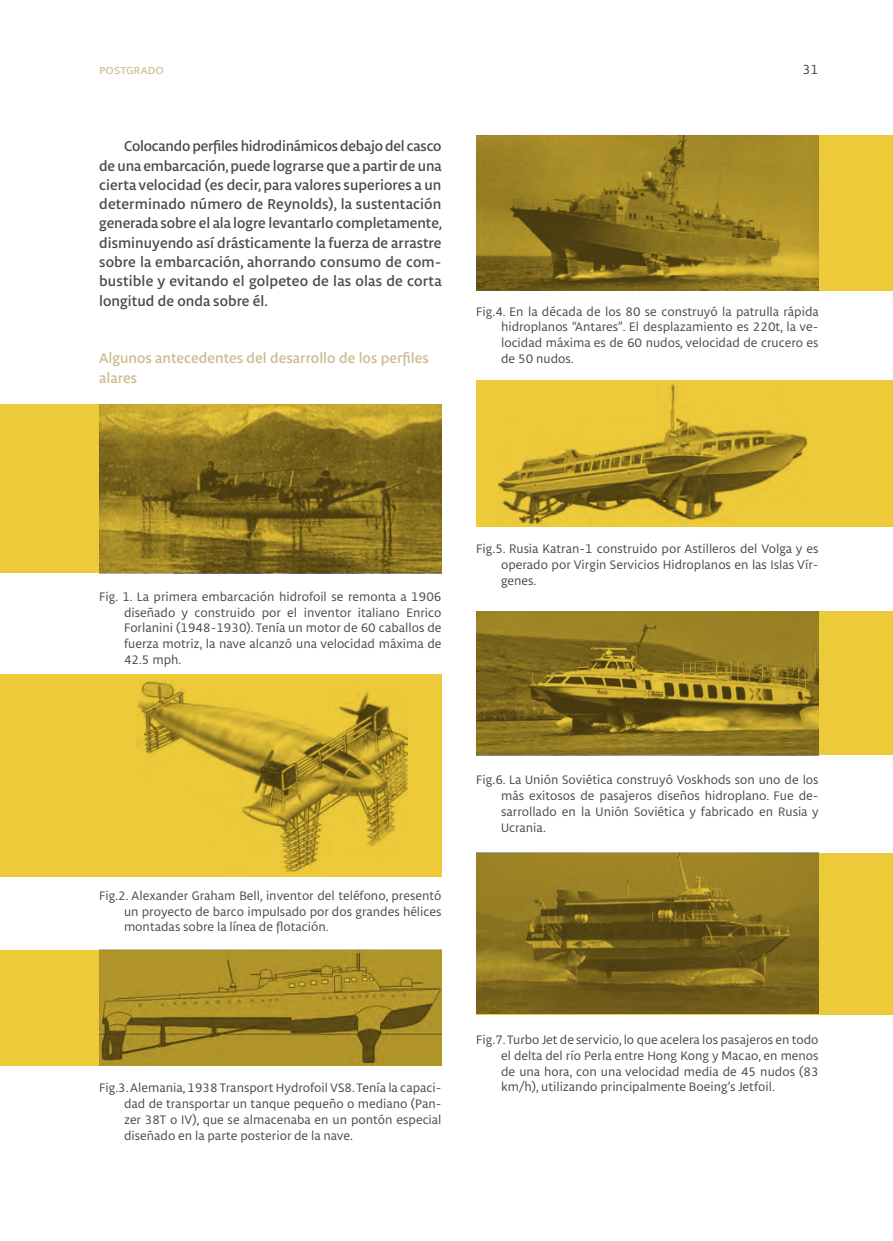
<style>
.page{position:relative;width:893px;height:1241px;background:#fff}
.page>*{position:absolute;margin:0;border:0;box-sizing:border-box;transform-origin:0 0}
.TXT_COL{font:500 15.22px/19.2px "Libertad";letter-spacing:.005em;color:#4d4846;text-align:justify}
.TXT_TIT{font:500 15.22px/19.2px "Libertad";letter-spacing:.005em;color:#cdbb90}
.t1{font:14px "Libertad";color:#cdbb90}
.t2{font:14px "Libertad";color:#4d4846}
.Nota_Chica{font:13.12px/15.8px "Libertad";color:#4d4846;text-align:justify}
</style>
<div class="page">
<svg style="left:476px;top:135px;width:417px;height:156px;background:#a48a27"></svg>
<svg style="left:0;top:404px;width:441px;height:169px;background:#a28826"></svg>
<svg style="left:0;top:674px;width:441px;height:202px;background:#dcbb35"></svg>
<svg style="left:0;top:949px;width:441px;height:116px;background:#b3972c"></svg>
<svg style="left:476px;top:380px;width:417px;height:146px;background:#d1b132"></svg>
<svg style="left:476px;top:611px;width:417px;height:144px;background:#9d8425"></svg>
<svg style="left:476px;top:852px;width:417px;height:161px;background:#957c24"></svg>
<p class="t1" style="left:99px;top:60px;width:66px">postgrado</p>
<p class="t2" style="left:802px;top:60px;width:18px">31</p>
<p class="TXT_COL" style="left:99px;top:136px;width:344px;text-indent:25px">Colocando perfiles hidrodinámicos debajo del casco de una embarcación, puede lograrse que a partir de una cierta velocidad (es decir, para valores superiores a un determinado número de Reynolds), la sustentación generada sobre el ala logre levantarlo completamente, disminuyendo así drásticamente la fuerza de arrastre sobre la embarcación, ahorrando consumo de com&shy;bustible y evitando el golpeteo de las olas de corta longitud de onda sobre él.</p>
<p class="TXT_TIT" style="left:99px;top:348px;width:331px">Algunos antecedentes del desarrollo de los perfiles alares</p>
<p class="Nota_Chica" style="left:501px;top:303px;width:319px;text-indent:-25px">Fig.4. En la década de los 80 se construyó la patrulla rápida hidroplanos “Antares”. El desplazamiento es 220t, la ve&shy;locidad máxima es de 60 nudos, velocidad de crucero es de 50 nudos.</p>
<p class="Nota_Chica" style="left:124px;top:588px;width:319px;text-indent:-25px">Fig. 1. La primera embarcación hidrofoil se remonta a 1906 diseñado y construido por el inventor italiano Enrico Forlanini (1948-1930). Tenía un motor de 60 caballos de fuerza motriz, la nave alcanzó una velocidad máxima de 42.5 mph.</p>
<p class="Nota_Chica" style="left:501px;top:540px;width:319px;text-indent:-25px">Fig.5. Rusia Katran-1 construido por Astilleros del Volga y es operado por Virgin Servicios Hidroplanos en las Islas Vír&shy;genes.</p>
<p class="Nota_Chica" style="left:124px;top:887px;width:319px;text-indent:-25px">Fig.2. Alexander Graham Bell, inventor del teléfono, presentó un proyecto de barco impulsado por dos grandes hélices montadas sobre la línea de flotación.</p>
<p class="Nota_Chica" style="left:501px;top:771px;width:319px;text-indent:-25px">Fig.6. La Unión Soviética construyó Voskhods son uno de los más exitosos de pasajeros diseños hidroplano. Fue de&shy;sarrollado en la Unión Soviética y fabricado en Rusia y Ucrania.</p>
<p class="Nota_Chica" style="left:501px;top:1031px;width:319px;text-indent:-25px">Fig.7. Turbo Jet de servicio, lo que acelera los pasajeros en todo el delta del río Perla entre Hong Kong y Macao, en menos de una hora, con una velocidad media de 45 nudos (83</p>
<p class="Nota_Chica" style="left:99px;top:1079px;width:344px">Fig.3. Alemania, 1938 Transport Hydrofoil VS8. Tenía la capaci-</p>
<p class="Nota_Chica" style="left:501px;top:1078px;width:275px">km/h), utilizando principalmente Boeing’s Jetfoil.</p>
<p class="Nota_Chica" style="left:124px;top:1095px;width:319px">dad de transportar un tanque pequeño o mediano (Pan&shy;zer 38T o IV), que se almacenaba en un pontón especial diseñado en la parte posterior de la nave.</p>
</div>
